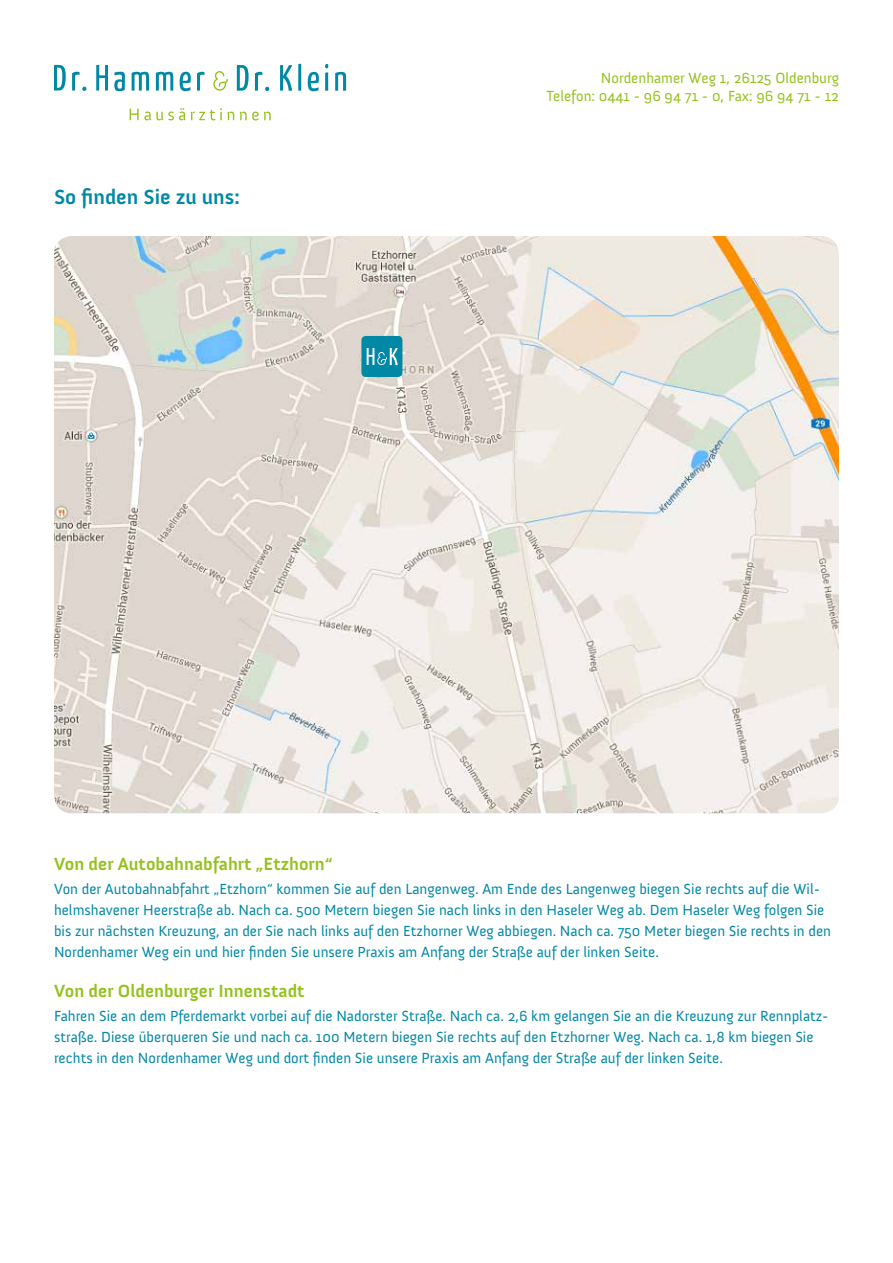
<style>
.page{position:relative;width:893px;height:1263px;background:#fff}
.page>*{position:absolute;margin:0;border:0;box-sizing:border-box;transform-origin:0 0}
.t1{font:700 21px "Anivers";color:#0088a5}
.t2{font:700 18px "Anivers";color:#94c11c}
.t3{font:15px/21px "Anivers";color:#0088a5}
.t4{font:15px/18px "Anivers";color:#94c11c;text-align:right}
</style>
<div class="page">
<svg style="left:54px;top:65px;width:12px;height:26px"></svg>
<svg style="left:72px;top:72px;width:14px;height:19px"></svg>
<svg style="left:96px;top:65px;width:12px;height:26px"></svg>
<svg style="left:114px;top:72px;width:11px;height:19px"></svg>
<svg style="left:132px;top:72px;width:17px;height:19px"></svg>
<svg style="left:156px;top:72px;width:17px;height:19px"></svg>
<svg style="left:180px;top:72px;width:11px;height:19px"></svg>
<svg style="left:197px;top:72px;width:8px;height:19px"></svg>
<svg style="left:213px;top:71px;width:15px;height:20px"></svg>
<svg style="left:237px;top:65px;width:12px;height:26px"></svg>
<svg style="left:255px;top:72px;width:14px;height:19px"></svg>
<svg style="left:280px;top:65px;width:12px;height:26px"></svg>
<svg style="left:298px;top:64px;width:3px;height:27px"></svg>
<svg style="left:308px;top:72px;width:11px;height:19px"></svg>
<svg style="left:325px;top:64px;width:3px;height:27px"></svg>
<svg style="left:335px;top:72px;width:11px;height:19px"></svg>
<svg style="left:130px;top:108px;width:55px;height:12px"></svg>
<svg style="left:191px;top:108px;width:43px;height:12px"></svg>
<svg style="left:240px;top:112px;width:31px;height:8px"></svg>
<img style="left:54px;top:236px;width:785px;height:577px">
<div style="left:361px;top:336px;width:41px;height:41px;background:#0088a5;border-radius:4px"></div>
<svg style="left:367px;top:348px;width:31px;height:17px"></svg>
<h1 class="t1" style="left:54px;top:185px;width:187px">So finden Sie zu uns:</h1>
<p class="t4" style="left:547px;top:69px;width:294px">Nordenhamer Weg 1, 26125 Oldenburg<br>Telefon: 0441 - 96 94 71 - 0, Fax: 96 94 71 - 12</p>
<p class="t2" style="left:54px;top:854px;width:280px">Von der Autobahnabfahrt „Etzhorn“</p>
<p class="t3" style="left:54px;top:879px;width:779px">Von der Autobahnabfahrt „Etzhorn“ kommen Sie auf den Langenweg. Am Ende des Langenweg biegen Sie rechts auf die Wil&shy;helmshavener Heerstraße ab. Nach ca. 500 Metern biegen Sie nach links in den Haseler Weg ab. Dem Haseler Weg folgen Sie bis zur nächsten Kreuzung, an der Sie nach links auf den Etzhorner Weg abbiegen. Nach ca. 750 Meter biegen Sie rechts in den Nordenhamer Weg ein und hier finden Sie unsere Praxis am Anfang der Straße auf der linken Seite.</p>
<p class="t2" style="left:54px;top:981px;width:252px">Von der Oldenburger Innenstadt</p>
<p class="t3" style="left:54px;top:1006px;width:776px">Fahren Sie an dem Pferdemarkt vorbei auf die Nadorster Straße. Nach ca. 2,6 km gelangen Sie an die Kreuzung zur Rennplatz&shy;straße. Diese überqueren Sie und nach ca. 100 Metern biegen Sie rechts auf den Etzhorner Weg. Nach ca. 1,8 km biegen Sie rechts in den Nordenhamer Weg und dort finden Sie unsere Praxis am Anfang der Straße auf der linken Seite.</p>
</div>
